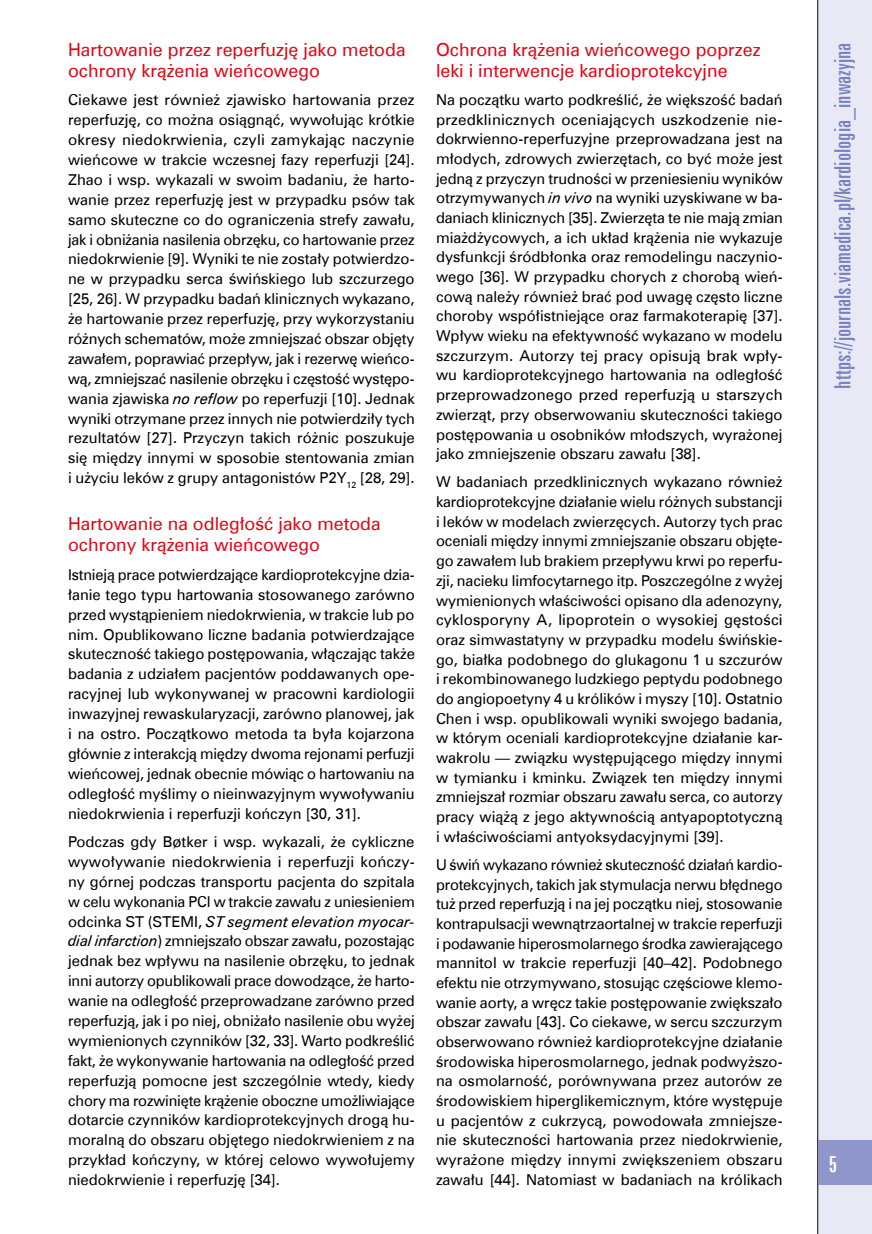
<style>
.page{position:relative;width:872px;height:1234px;background:#fff}
.page>*{position:absolute;margin:0;border:0;box-sizing:border-box;transform-origin:0 0}
.t1{font:22.5px "Zurich X Cn EU";color:#7882bf;scale:1.07 1}
.t2{font:22.5px "Zurich X Cn EU";color:#fff;scale:1.07 1}
.t3{font:18px/21.3px "Zurich EU";color:#e30613}
.t4{font:15px/19.6px "Zurich EU";color:#000;text-align:justify}
.s1{font-style:italic}
</style>
<div class="page">
<div style="left:817px;top:0;width:55px;height:1233px;background:#e9e9f6"></div>
<hr style="left:817px;top:0;width:1px;height:1233px;background:#000">
<div style="left:817px;top:1140px;width:55px;height:44px;background:#8f96cb"></div>
<p class="t3" style="left:68px;top:38px;width:339px">Hartowanie przez reperfuzję jako metoda ochrony krążenia wieńcowego</p>
<p class="t4" style="left:68px;top:90px;width:348px">Ciekawe jest również zjawisko hartowania przez reperfuzję, co można osiągnąć, wywołując krótkie okresy niedokrwienia, czyli zamykając naczynie wieńcowe w trakcie wczesnej fazy reperfuzji [24].<br>Zhao i wsp. wykazali w swoim badaniu, że harto&shy;wanie przez reperfuzję jest w przypadku psów tak samo skuteczne co do ograniczenia strefy zawału, jak i obniżania nasilenia obrzęku, co hartowanie przez niedokrwienie [9]. Wyniki te nie zostały potwierdzo&shy;ne w przypadku serca świńskiego lub szczurzego [25, 26]. W przypadku badań klinicznych wykazano, że hartowanie przez reperfuzję, przy wykorzystaniu różnych schematów, może zmniejszać obszar objęty zawałem, poprawiać przepływ, jak i rezerwę wieńco&shy;wą, zmniejszać nasilenie obrzęku i częstość występo&shy;wania zjawiska <span class="s1">no reflow</span> po reperfuzji [10]. Jednak wyniki otrzymane przez innych nie potwierdziły tych rezultatów [27]. Przyczyn takich różnic poszukuje się między innymi w sposobie stentowania zmian i użyciu leków z grupy antagonistów P2Y<sub>12</sub> [28, 29].</p>
<p class="t3" style="left:68px;top:513px;width:314px">Hartowanie na odległość jako metoda ochrony krążenia wieńcowego</p>
<p class="t4" style="left:68px;top:564px;width:348px">Istnieją prace potwierdzające kardioprotekcyjne dzia&shy;łanie tego typu hartowania stosowanego zarówno przed wystąpieniem niedokrwienia, w trakcie lub po nim. Opublikowano liczne badania potwierdzające skuteczność takiego postępowania, włączając także badania z udziałem pacjentów poddawanych ope&shy;racyjnej lub wykonywanej w pracowni kardiologii inwazyjnej rewaskularyzacji, zarówno planowej, jak i na ostro. Początkowo metoda ta była kojarzona głównie z interakcją między dwoma rejonami perfuzji wieńcowej, jednak obecnie mówiąc o hartowaniu na odległość myślimy o nieinwazyjnym wywoływaniu niedokrwienia i reperfuzji kończyn [30, 31].</p>
<p class="t4" style="left:68px;top:831px;width:348px">Podczas gdy Bøtker i wsp. wykazali, że cykliczne wywoływanie niedokrwienia i reperfuzji kończy&shy;ny górnej podczas transportu pacjenta do szpitala w celu wykonania PCI w trakcie zawału z uniesieniem odcinka ST (STEMI, <span class="s1">ST segment elevation myocar&shy;dial infarction</span>) zmniejszało obszar zawału, pozostając jednak bez wpływu na nasilenie obrzęku, to jednak inni autorzy opublikowali prace dowodzące, że harto&shy;wanie na odległość przeprowadzane zarówno przed reperfuzją, jak i po niej, obniżało nasilenie obu wyżej wymienionych czynników [32, 33]. Warto podkreślić fakt, że wykonywanie hartowania na odległość przed reperfuzją pomocne jest szczególnie wtedy, kiedy chory ma rozwinięte krążenie oboczne umożliwiające dotarcie czynników kardioprotekcyjnych drogą hu&shy;moralną do obszaru objętego niedokrwieniem z na przykład kończyny, w której celowo wywołujemy niedokrwienie i reperfuzję [34].</p>
<p class="t3" style="left:436px;top:38px;width:326px">Ochrona krążenia wieńcowego poprzez leki i interwencje kardioprotekcyjne</p>
<p class="t4" style="left:436px;top:90px;width:348px">Na początku warto podkreślić, że większość badań przedklinicznych oceniających uszkodzenie nie&shy;dokrwienno-reperfuzyjne przeprowadzana jest na młodych, zdrowych zwierzętach, co być może jest jedną z przyczyn trudności w przeniesieniu wyników otrzymywanych <span class="s1">in vivo</span> na wyniki uzyskiwane w ba&shy;daniach klinicznych [35]. Zwierzęta te nie mają zmian miażdżycowych, a ich układ krążenia nie wykazuje dysfunkcji śródbłonka oraz remodelingu naczynio&shy;wego [36]. W przypadku chorych z chorobą wień&shy;cową należy również brać pod uwagę często liczne choroby współistniejące oraz farmakoterapię [37].<br>Wpływ wieku na efektywność wykazano w modelu szczurzym. Autorzy tej pracy opisują brak wpły&shy;wu kardioprotekcyjnego hartowania na odległość przeprowadzonego przed reperfuzją u starszych zwierząt, przy obserwowaniu skuteczności takiego postępowania u osobników młodszych, wyrażonej jako zmniejszenie obszaru zawału [38].</p>
<p class="t4" style="left:436px;top:472px;width:348px">W badaniach przedklinicznych wykazano również kardioprotekcyjne działanie wielu różnych substancji i leków w modelach zwierzęcych. Autorzy tych prac oceniali między innymi zmniejszanie obszaru objęte&shy;go zawałem lub brakiem przepływu krwi po reperfu&shy;zji, nacieku limfocytarnego itp. Poszczególne z wyżej wymienionych właściwości opisano dla adenozyny, cyklosporyny A, lipoprotein o wysokiej gęstości oraz simwastatyny w przypadku modelu świńskie&shy;go, białka podobnego do glukagonu 1 u szczurów i rekombinowanego ludzkiego peptydu podobnego do angiopoetyny 4 u królików i myszy [10]. Ostatnio Chen i wsp. opublikowali wyniki swojego badania, w którym oceniali kardioprotekcyjne działanie kar&shy;wakrolu — związku występującego między innymi w tymianku i kminku. Związek ten między innymi zmniejszał rozmiar obszaru zawału serca, co autorzy pracy wiążą z jego aktywnością antyapoptotyczną i właściwościami antyoksydacyjnymi [39].</p>
<p class="t4" style="left:436px;top:854px;width:348px">U świń wykazano również skuteczność działań kardio&shy;protekcyjnych, takich jak stymulacja nerwu błędnego tuż przed reperfuzją i na jej początku niej, stosowanie kontrapulsacji wewnątrzaortalnej w trakcie reperfuzji i podawanie hiperosmolarnego środka zawierającego mannitol w trakcie reperfuzji [40–42]. Podobnego efektu nie otrzymywano, stosując częściowe klemo&shy;wanie aorty, a wręcz takie postępowanie zwiększało obszar zawału [43]. Co ciekawe, w sercu szczurzym obserwowano również kardioprotekcyjne działanie środowiska hiperosmolarnego, jednak podwyższo&shy;na osmolarność, porównywana przez autorów ze środowiskiem hiperglikemicznym, które występuje u pacjentów z cukrzycą, powodowała zmniejsze&shy;nie skuteczności hartowania przez niedokrwienie, wyrażone między innymi zwiększeniem obszaru zawału [44]. Natomiast w badaniach na królikach</p>
<h1 class="t1" style="left:829px;top:388px;width:325px;rotate:-90deg">https://journals.viamedica.pl/kardiologia_inwazyjna</h1>
<h1 class="t2" style="left:828px;top:1150px;width:9px">5</h1>
</div>
